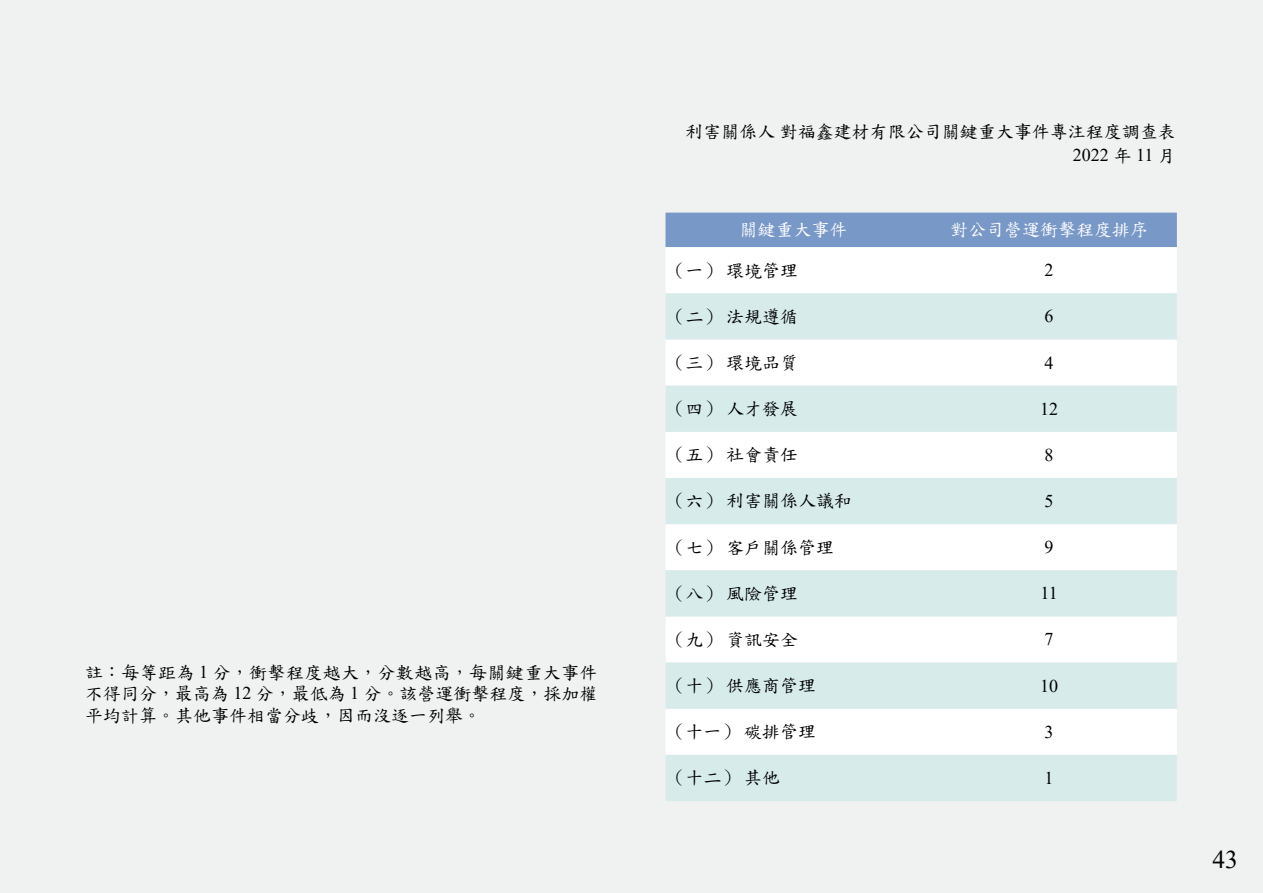
<style>
.page{position:relative;width:1263px;height:893px;background:#f0f1f1}
.page>*{position:absolute;margin:0;border:0;box-sizing:border-box;transform-origin:0 0}
.t1{font:25.5px "Times New Roman";color:#000}
.t2{font:18px/21.6px "DF Kai Shu SB Estd BF";color:#000;text-align:justify}
.t3{font:18px "Times New Roman";color:#000}
.t4{font:18px "DF Kai Shu SB Estd BF";color:#fff}
.s1{font-family:"Times New Roman"}
.s2{font-family:"DF Kai Shu SB Estd BF"}
</style>
<div class="page">
<div style="left:665px;top:213px;width:512px;height:34px;background:#7898c8"></div>
<div style="left:666px;top:248px;width:511px;height:45px;background:#fff"></div>
<svg style="left:665px;top:293px;width:512px;height:508px;fill:#d7ebeb"></svg>
<p class="t2" style="left:85px;top:661px;width:514px">註：每等距為 <span class="s1">1</span> 分，衝擊程度越大，分數越高，每關鍵重大事件不得同分，最高為 <span class="s1">12</span> 分，最低為 <span class="s1">1</span> 分。該營運衝擊程度，採加權平均計算。其他事件相當分歧，因而沒逐一列舉。</p>
<p class="t2" style="left:685px;top:121px;width:492px">利害關係人對福鑫建材有限公司關鍵重大事件專注程度調查表</p>
<p class="t3" style="left:1073px;top:142px;width:104px">2022 <span class="s2">年</span> 11 <span class="s2">月</span></p>
<p class="t4" style="left:739px;top:221px;width:109px">關鍵重大事件</p>
<p class="t4" style="left:950px;top:221px;width:199px">對公司營運衝擊程度排序</p>
<p class="t2" style="left:668px;top:259px;width:132px">（一）環境管理</p>
<p class="t3" style="left:1044px;top:257px;width:10px">2</p>
<p class="t2" style="left:668px;top:306px;width:132px">（二）法規遵循</p>
<p class="t3" style="left:1044px;top:304px;width:10px">6</p>
<p class="t2" style="left:668px;top:352px;width:132px">（三）環境品質</p>
<p class="t3" style="left:1044px;top:350px;width:10px">4</p>
<p class="t2" style="left:668px;top:398px;width:132px">（四）人才發展</p>
<p class="t3" style="left:1040px;top:396px;width:19px">12</p>
<p class="t2" style="left:668px;top:444px;width:132px">（五）社會責任</p>
<p class="t3" style="left:1044px;top:442px;width:10px">8</p>
<p class="t2" style="left:668px;top:490px;width:186px">（六）利害關係人議和</p>
<p class="t3" style="left:1044px;top:488px;width:10px">5</p>
<p class="t2" style="left:668px;top:536px;width:168px">（七）客戶關係管理</p>
<p class="t3" style="left:1044px;top:534px;width:10px">9</p>
<p class="t2" style="left:668px;top:582px;width:132px">（八）風險管理</p>
<p class="t3" style="left:1040px;top:581px;width:19px">11</p>
<p class="t2" style="left:668px;top:629px;width:132px">（九）資訊安全</p>
<p class="t3" style="left:1044px;top:627px;width:10px">7</p>
<p class="t2" style="left:668px;top:675px;width:150px">（十）供應商管理</p>
<p class="t3" style="left:1040px;top:673px;width:19px">10</p>
<p class="t2" style="left:668px;top:721px;width:150px">（十一）碳排管理</p>
<p class="t3" style="left:1044px;top:719px;width:10px">3</p>
<p class="t2" style="left:668px;top:767px;width:114px">（十二）其他</p>
<p class="t3" style="left:1044px;top:765px;width:10px">1</p>
<h1 class="t1" style="left:1212px;top:841px;width:27px">43</h1>
</div>
